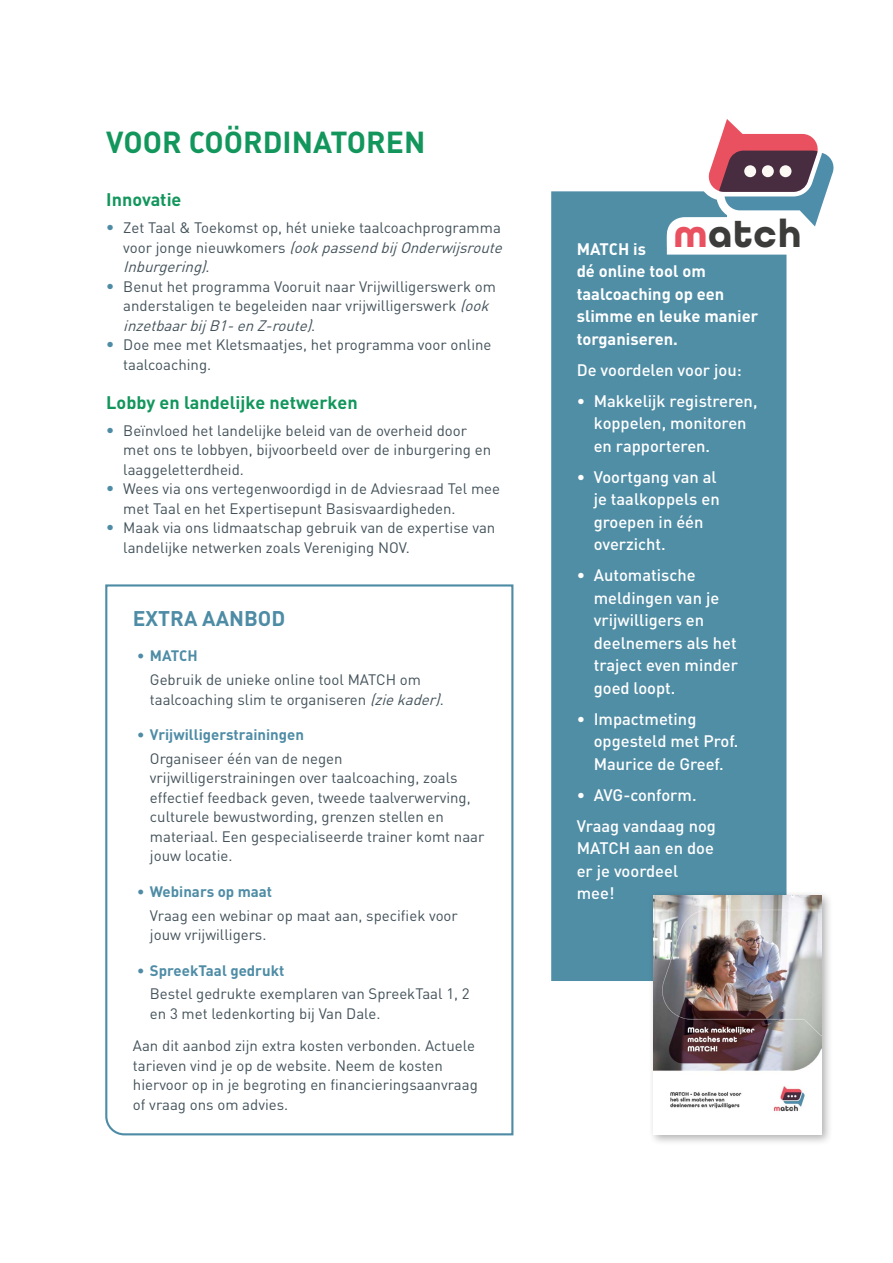
<style>
.page{position:relative;width:893px;height:1263px;background:#fff}
.page>*{position:absolute;margin:0;border:0;box-sizing:border-box;transform-origin:0 0}
.t1{font:700 40.05px "All Round Gothic";letter-spacing:.02em;color:#3c3c3b}
.t2{font:700 30px "DIN";color:#12965c}
.t3{font:700 21px "DIN";color:#4e8ca6}
.t4{font:700 18px "DIN";color:#12965c}
.t5{font:500 16.5px/22.5px "DIN";color:#fff}
.t6{font:700 16.5px/22.5px "DIN";color:#fff}
.t7{font:15px/19.5px "DIN";color:#43525a}
.t8{font:700 15px "DIN";color:#4e8ca6}
.s1{font-weight:700;font-size:16.5px;color:#4e8ca6}
.s2{font-style:italic}
.s3{color:#ea5160}
</style>
<div class="page">
<svg style="left:105px;top:584px;width:409px;height:552px"></svg>
<div style="left:551px;top:191px;width:235px;height:790px;background:#508ea6"></div>
<svg style="left:667px;top:119px;width:167px;height:136px"></svg>
<div style="left:744px;top:165px;width:12px;height:12px;background:#fcf9f5;border-radius:50%"></div>
<div style="left:762px;top:165px;width:12px;height:12px;background:#fcf9f5;border-radius:50%"></div>
<div style="left:780px;top:165px;width:11px;height:12px;background:#fcf9f5;border-radius:50%"></div>
<div style="left:648px;top:890px;width:185px;height:256px;background:#000;opacity:.3"></div>
<img style="left:653px;top:895px;width:169px;height:239px">
<h2 class="t2" style="left:106px;top:122px;width:321px">VOOR COÖRDINATOREN</h2>
<p class="t4" style="left:106px;top:188px;width:77px">Innovatie</p>
<p class="t7" style="left:123px;top:218px;width:385px;text-indent:-17px"><span class="s1">•</span> Zet Taal &amp; Toekomst op, hét unieke taalcoachprogramma v o o r j o n g e n i e u w k o m e rs <span class="s2">(ookpassendbij Onderwijsroute<br>Inburgering)</span>.</p>
<p class="t7" style="left:123px;top:276px;width:374px;text-indent:-17px"><span class="s1">•</span> Benut het programma Vooruit naar Vrijwilligerswerk om anderstaligen te begeleiden naar vrijwilligerswerk <span class="s2">(ook inzetbaarbij B1-enZ-route)</span>.</p>
<p class="t7" style="left:123px;top:335px;width:370px;text-indent:-17px"><span class="s1">•</span> Doe mee met Kletsmaatjes, het programma voor online taalcoaching.</p>
<p class="t4" style="left:106px;top:391px;width:253px">Lobby en landelijke netwerken</p>
<p class="t7" style="left:123px;top:420px;width:369px;text-indent:-17px"><span class="s1">•</span> Beïnvloed het landelijke beleid van de overheid door met ons te lobbyen, bijvoorbeeld over de inburgering en laaggeletterdheid.</p>
<p class="t7" style="left:123px;top:479px;width:378px;text-indent:-17px"><span class="s1">•</span> Wees via ons vertegenwoordigd in de Adviesraad Tel mee met Taal en het Expertisepunt Basisvaardigheden.</p>
<p class="t7" style="left:123px;top:518px;width:374px;text-indent:-17px"><span class="s1">•</span> Maak via ons lidmaatschap gebruik van de expertise van landelijke netwerken zoals Vereniging NOV.</p>
<h3 class="t3" style="left:133px;top:604px;width:154px">EXTRA AANBOD</h3>
<p class="t8" style="left:137px;top:646px;width:62px">• MATCH</p>
<p class="t7" style="left:150px;top:670px;width:296px">Gebruik de unieke online tool MATCH om taalcoaching slim te organiseren <span class="s2">(ziekader)</span>.</p>
<p class="t8" style="left:137px;top:725px;width:168px">• Vrijwilligerstrainingen</p>
<p class="t7" style="left:150px;top:748px;width:336px">Organiseer één van de negen vrijwilligerstrainingen over taalcoaching, zoals effectief feedback geven, tweede taalverwerving, culturele bewustwording, grenzen stellen en materiaal. Een gespecialiseerde trainer komt naar jouw locatie.</p>
<p class="t8" style="left:137px;top:882px;width:136px">• Webinars op maat</p>
<p class="t7" style="left:150px;top:905px;width:309px">Vraag een webinar op maat aan, specifiek voor jouw vrijwilligers.</p>
<p class="t8" style="left:137px;top:960px;width:149px">• SpreekTaal gedrukt</p>
<p class="t7" style="left:150px;top:984px;width:321px">Bestel gedrukte exemplaren van SpreekTaal 1, 2 en 3 met ledenkorting bij Van Dale.</p>
<p class="t7" style="left:133px;top:1036px;width:346px">Aan dit aanbod zijn extra kosten verbonden. Actuele tarieven vind je op de website. Neem de kosten hiervoor op in je begroting en financieringsaanvraag of vraag ons om advies.</p>
<h1 class="t1" style="left:673px;top:210px;width:130px"><span class="s3">m</span>atch</h1>
<p class="t6" style="left:577px;top:237px;width:183px">MATCH is<br>dé online tool om taalcoaching op een slimme en leuke manier torganiseren.</p>
<p class="t5" style="left:577px;top:358px;width:166px">De voordelen voor jou:</p>
<p class="t5" style="left:594px;top:389px;width:165px;text-indent:-17px">• Makkelijk registreren, koppelen, monitoren en rapporteren.</p>
<p class="t5" style="left:594px;top:465px;width:127px;text-indent:-17px">• Voortgang van al je taalkoppels en groepen in één overzicht.</p>
<p class="t5" style="left:594px;top:563px;width:146px;text-indent:-17px">• Automatische meldingen van je vrijwilligers en deelnemers als het traject even minder goed loopt.</p>
<p class="t5" style="left:594px;top:707px;width:146px;text-indent:-17px">• Impactmeting opgesteld met Prof.<br>Maurice de Greef.</p>
<p class="t5" style="left:577px;top:779px;width:141px;line-height:31px">• AVG-conform.<br>Vraag vandaag nog</p>
<p class="t5" style="left:577px;top:836px;width:139px">MATCH aan en doe er je voordeel mee!</p>
</div>
